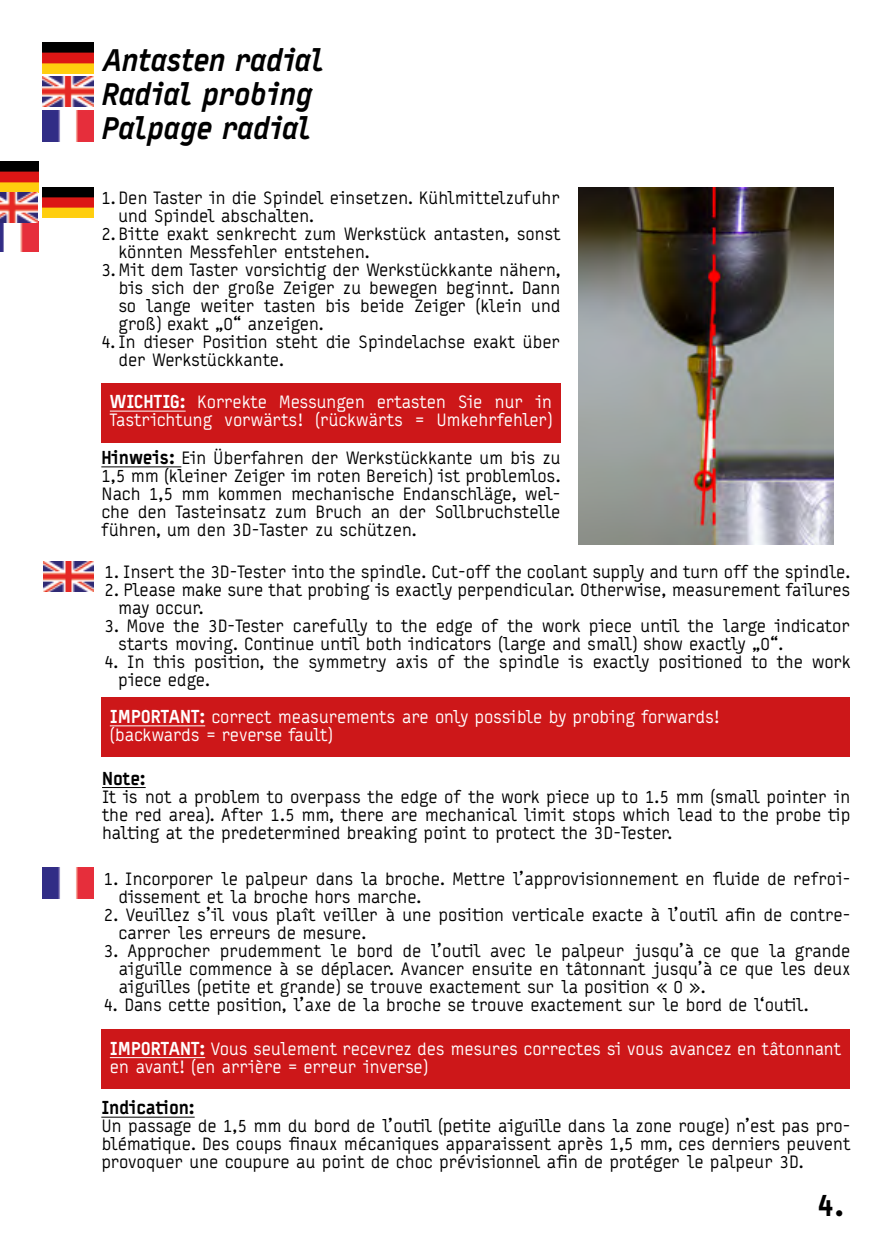
<style>
.page{position:relative;width:893px;height:1259px;background:#fff}
.page>*{position:absolute;margin:0;border:0;box-sizing:border-box;transform-origin:0 0}
.t1{font:italic 900 30px/33.9px "Typestar";letter-spacing:-.02em;color:#000}
.t2{font:900 30px "Typestar";color:#000}
.t3{font:18px/18px "Typestar";letter-spacing:-.01em;color:#000}
.t4{font:18px/18px "Typestar";letter-spacing:-.015em;color:#fff}
.t5{font:900 18px "Typestar";letter-spacing:-.01em;color:#000}
.s1{font-weight:900}
</style>
<div class="page">
<hr style="left:101px;top:466px;width:80px;height:1px;background:#000">
<hr style="left:102px;top:787px;width:44px;height:1px;background:#000">
<hr style="left:101px;top:1116px;width:94px;height:1px;background:#000">
<img style="left:43px;top:187px;width:51px;height:31px">
<img style="left:43px;top:867px;width:51px;height:31px">
<img style="left:43px;top:561px;width:51px;height:31px">
<img style="left:43px;top:43px;width:51px;height:30px">
<img style="left:43px;top:111px;width:51px;height:30px">
<img style="left:43px;top:77px;width:50px;height:30px">
<div style="left:101px;top:383px;width:460px;height:59px;background:#cd1719"></div>
<hr style="left:110px;top:410px;width:76px;height:1px;background:#fff">
<div style="left:101px;top:697px;width:749px;height:60px;background:#cd1719"></div>
<hr style="left:110px;top:725px;width:95px;height:1px;background:#fff">
<div style="left:101px;top:1029px;width:749px;height:60px;background:#cd1719"></div>
<hr style="left:110px;top:1057px;width:95px;height:1px;background:#fff">
<img style="left:578px;top:187px;width:255px;height:357px">
<img style="left:0;top:162px;width:38px;height:59px">
<img style="left:0;top:221px;width:38px;height:31px">
<h1 class="t1" style="left:102px;top:43px;width:224px">Antasten radial<br>Radial probing</h1>
<h1 class="t1" style="left:102px;top:111px;width:211px">Palpage radial</h1>
<p class="t3" style="left:118px;top:189px;width:443px;text-indent:-17px">1.Den Taster in die Spindel einsetzen. Kühlmittelzufuhr und Spindel abschalten.</p>
<p class="t3" style="left:101px;top:225px;width:461px">2. Bitte exakt senkrecht zum Werkstück antasten, sonst</p>
<p class="t3" style="left:118px;top:243px;width:253px">könnten Messfehler entstehen.</p>
<p class="t3" style="left:101px;top:261px;width:461px">3.Mit dem Taster vorsichtig der Werkstückkante nähern,</p>
<p class="t3" style="left:118px;top:279px;width:444px">bis sich der große Zeiger zu bewegen beginnt. Dann</p>
<p class="t3" style="left:118px;top:297px;width:444px">so lange weiter tasten bis beide Zeiger (klein und</p>
<p class="t3" style="left:118px;top:315px;width:207px">groß) exakt „0“ anzeigen.</p>
<p class="t3" style="left:118px;top:333px;width:443px;text-indent:-17px">4. In dieser Position steht die Spindelachse exakt über der Werkstückkante.</p>
<p class="t4" style="left:110px;top:393px;width:444px"><span class="s1">WICHTIG:</span> Korrekte Messungen ertasten Sie nur in<br>Tastrichtung vorwärts! (rückwärts = Umkehrfehler)</p>
<p class="t3" style="left:101px;top:449px;width:461px;text-align:justify"><span class="s1">Hinweis:</span> Ein Überfahren der Werkstückkante um bis zu 1,5 mm (kleiner Zeiger im roten Bereich) ist problemlos.<br>Nach 1,5 mm kommen mechanische Endanschläge, wel&shy;che den Tasteinsatz zum Bruch an der Sollbruchstelle führen, um den 3D-Taster zu schützen.</p>
<p class="t3" style="left:105px;top:563px;width:747px">1. Insert the 3D-Tester into the spindle. Cut-off the coolant supply and turn off the spindle.</p>
<p class="t3" style="left:118px;top:581px;width:734px;text-indent:-14px">2. Please make sure that probing is exactly perpendicular. Otherwise, measurement failures may occur.</p>
<p class="t3" style="left:105px;top:617px;width:747px">3. Move the 3D-Tester carefully to the edge of the work piece until the large indicator</p>
<p class="t3" style="left:118px;top:635px;width:666px">starts moving. Continue until both indicators (large and small) show exactly „0“.</p>
<p class="t3" style="left:127px;top:653px;width:725px">In this position, the symmetry axis of the spindle is exactly positioned to the work</p>
<p class="t3" style="left:118px;top:671px;width:93px">piece edge.</p>
<p class="t3" style="left:105px;top:653px;width:15px">4.</p>
<p class="t4" style="left:110px;top:708px;width:611px"><span class="s1">IMPORTANT:</span> correct measurements are only possible by probing forwards! (backwards = reverse fault)</p>
<p class="t5" style="left:102px;top:767px;width:45px">Note:</p>
<p class="t3" style="left:102px;top:787px;width:750px;text-align:justify">It is not a problem to overpass the edge of the work piece up to 1.5 mm (small pointer in the red area). After 1.5 mm, there are mechanical limit stops which lead to the probe tip halting at the predetermined breaking point to protect the 3D-Tester.</p>
<p class="t3" style="left:118px;top:869px;width:734px;text-indent:-14px">1. Incorporer le palpeur dans la broche. Mettre l’approvisionnement en fluide de refroi&shy;dissement et la broche hors marche.</p>
<p class="t3" style="left:104px;top:905px;width:748px">2. Veuillez s’il vous plaît veiller à une position verticale exacte à l’outil afin de contre-</p>
<p class="t3" style="left:118px;top:923px;width:250px">carrer les erreurs de mesure.</p>
<p class="t3" style="left:127px;top:941px;width:724px">Approcher prudemment le bord de l’outil avec le palpeur jusqu’à ce que la grande</p>
<p class="t3" style="left:118px;top:959px;width:734px">aiguille commence à se déplacer. Avancer ensuite en tâtonnant jusqu’à ce que les deux</p>
<p class="t3" style="left:118px;top:977px;width:589px">aiguilles (petite et grande) se trouve exactement sur la position « 0 ».</p>
<p class="t3" style="left:104px;top:995px;width:706px">4. Dans cette position, l’axe de la broche se trouve exactement sur le bord de l‘outil.</p>
<p class="t3" style="left:104px;top:941px;width:16px">3.</p>
<p class="t4" style="left:110px;top:1039px;width:733px"><span class="s1">IMPORTANT:</span> Vous seulement recevrez des mesures correctes si vous avancez en tâtonnant en avant! (en arrière = erreur inverse)</p>
<p class="t5" style="left:101px;top:1096px;width:95px">Indication:</p>
<p class="t3" style="left:101px;top:1117px;width:751px;text-align:justify">Un passage de 1,5 mm du bord de l’outil (petite aiguille dans la zone rouge) n’est pas pro&shy;blématique. Des coups finaux mécaniques apparaissent après 1,5 mm, ces derniers peuvent provoquer une coupure au point de choc prévisionnel afin de protéger le palpeur 3D.</p>
<h1 class="t2" style="left:818px;top:1186px;width:27px">4.</h1>
</div>
